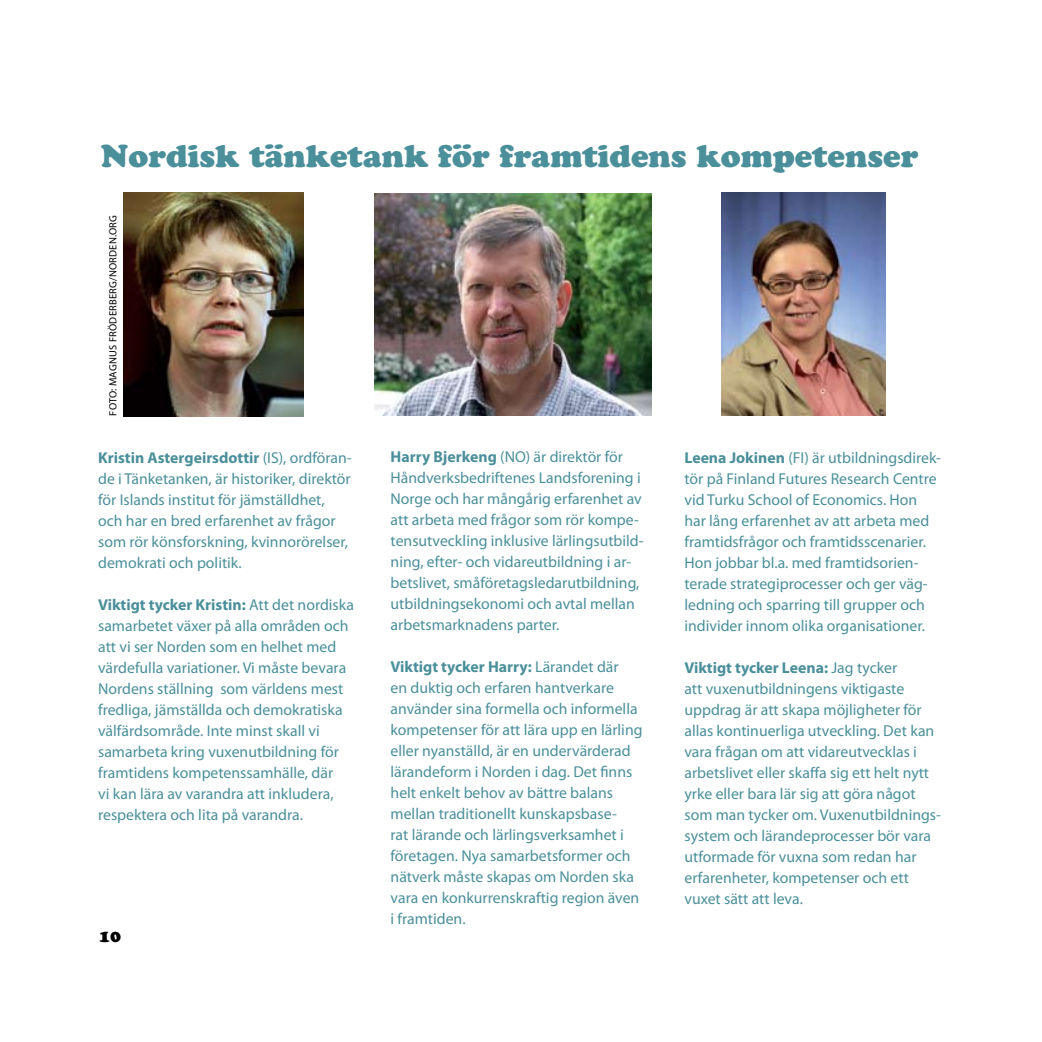
<style>
.page{position:relative;width:1042px;height:1042px;background:#fff}
.page>*{position:absolute;margin:0;border:0;box-sizing:border-box;transform-origin:0 0}
.t1{font:31.5px "Cooper Black Std";color:#4a8f9a}
.t2{font:17.5px "Cooper Black Std";color:#000}
.t3{font:15.75px/21px "Myriad Pro";color:#4a8f9a}
.t4{font:10.5px "Myriad Pro";color:#000}
.s1{font-weight:700}
</style>
<div class="page">
<img style="left:375px;top:193px;width:276px;height:223px">
<img style="left:721px;top:192px;width:164px;height:223px">
<img style="left:123px;top:193px;width:180px;height:223px">
<h1 class="t1" style="left:101px;top:137px;width:819px">Nordisk tänketank för framtidens kompetenser</h1>
<p class="t4" style="left:106px;top:415px;width:201px;rotate:-90deg">Foto: Magnus Fröderberg/norden.org</p>
<p class="t3" style="left:98px;top:447px;width:255px"><span class="s1">Kristin Astergeirsdottir</span> (IS), ordföran&shy;de i Tänketanken, är historiker, direktör för Islands institut för jämställdhet, och har en bred erfarenhet av frågor som rör könsforskning, kvinnorörelser, demokrati och politik.</p>
<p class="t3" style="left:98px;top:593px;width:257px"><span class="s1">Viktigt tycker Kristin:</span> Att det nordiska samarbetet växer på alla områden och att vi ser Norden som en helhet med värdefulla variationer. Vi måste bevara Nordens ställning som världens mest fredliga, jämställda och demokratiska välfärdsområde. Inte minst skall vi samarbeta kring vuxenutbildning för framtidens kompetenssamhälle, där<br>vi kan lära av varandra att inkludera, respektera och lita på varandra.</p>
<p class="t2" style="left:99px;top:925px;width:24px">10</p>
<p class="t3" style="left:390px;top:446px;width:255px"><span class="s1">Harry Bjerkeng</span> (NO) är direktör för Håndverksbedriftenes Landsforening i Norge och har mångårig erfarenhet av att arbeta med frågor som rör kompe&shy;tensutveckling inklusive lärlingsutbild&shy;ning, efter- och vidareutbildning i ar&shy;betslivet, småföretagsledarutbildning, utbildningsekonomi och avtal mellan arbetsmarknadens parter.</p>
<p class="t3" style="left:390px;top:656px;width:253px"><span class="s1">Viktigt tycker Harry:</span> Lärandet där<br>en duktig och erfaren hantverkare använder sina formella och informella kompetenser för att lära upp en lärling eller nyanställd, är en undervärderad lärandeform i Norden i dag. Det finns helt enkelt behov av bättre balans mellan traditionellt kunskapsbase-<br>rat lärande och lärlingsverksamhet i företagen. Nya samarbetsformer och nätverk måste skapas om Norden ska vara en konkurrenskraftig region även i framtiden.</p>
<p class="t3" style="left:684px;top:447px;width:258px"><span class="s1">Leena Jokinen</span> (FI) är utbildningsdirek&shy;tör på Finland Futures Research Centre vid Turku School of Economics. Hon har lång erfarenhet av att arbeta med framtidsfrågor och framtidsscenarier.<br>Hon jobbar bl.a. med framtidsorien&shy;terade strategiprocesser och ger väg&shy;ledning och sparring till grupper och individer innom olika organisationer.</p>
<p class="t3" style="left:684px;top:657px;width:258px"><span class="s1">Viktigt tycker Leena:</span> Jag tycker<br>att vuxenutbildningens viktigaste uppdrag är att skapa möjligheter för allas kontinuerliga utveckling. Det kan vara frågan om att vidareutvecklas i arbetslivet eller skaffa sig ett helt nytt yrke eller bara lär sig att göra något som man tycker om. Vuxenutbildnings&shy;system och lärandeprocesser bör vara utformade för vuxna som redan har erfarenheter, kompetenser och ett vuxet sätt att leva.</p>
</div>
